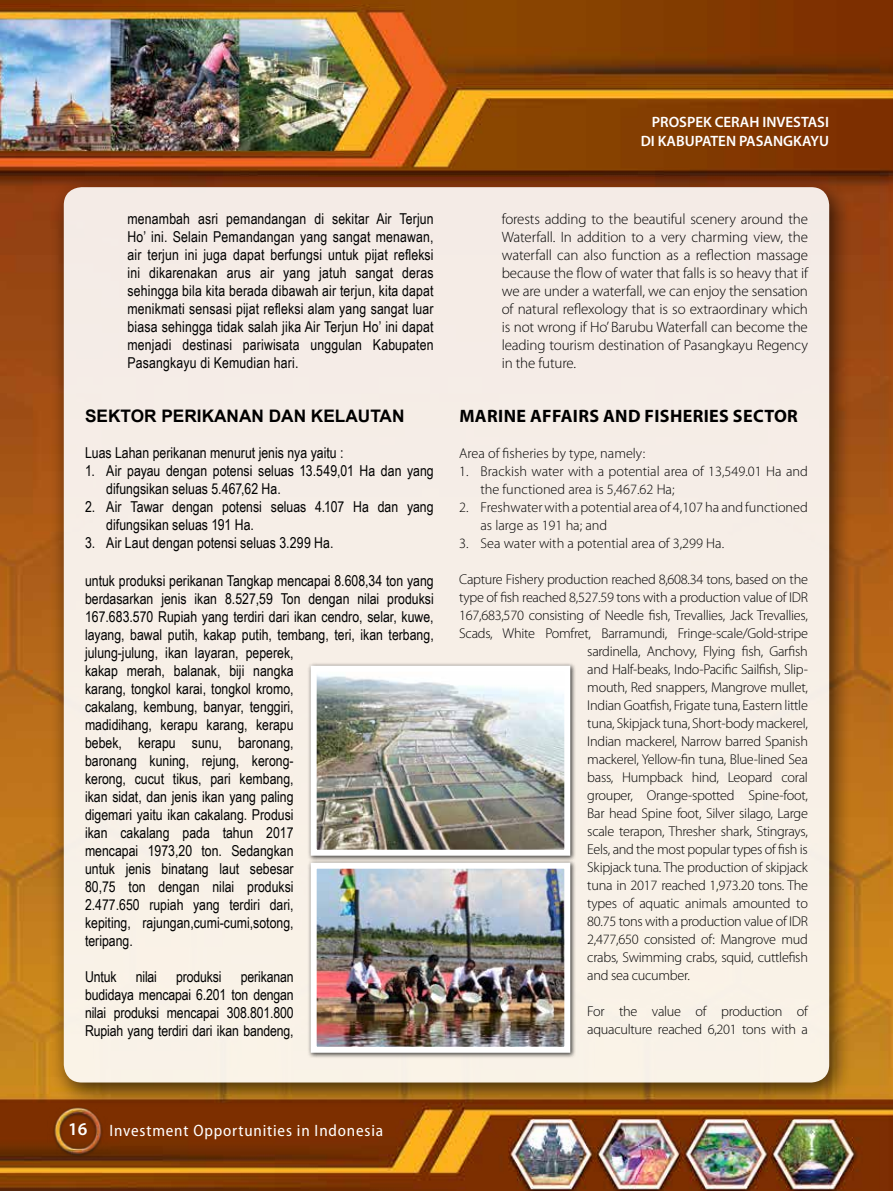
<style>
.page{position:relative;width:893px;height:1191px;background:#fff}
.page>*{position:absolute;margin:0;border:0;box-sizing:border-box;transform-origin:0 0}
.t1{font:700 18px "Myriad Pro";letter-spacing:.02em;color:#000}
.t2{font:700 17.25px "Arial";color:#000}
.t3{font:semi-condensed 16.5px "Myriad Pro";letter-spacing:.05em;color:#fff}
.t4{font:15px/18px "Arial Narrow";color:#000}
.t5{font:300 15px/18px "Myriad Pro";letter-spacing:-.01em;color:#000;text-align:justify}
.t6{font:600 15px/19.5px "Myriad Pro";color:#fff;text-align:right}
.t7{font:300 14.25px/18px "Myriad Pro";letter-spacing:-.02em;color:#000}
.t8{font:300 14.25px/18px "Myriad Pro";color:#000}
.s1{font-weight:600;font-stretch:normal;font-size:18px}
</style>
<div class="page">
<img style="left:0;top:0;width:893px;height:1191px">
<div style="left:50px;top:175px;width:803px;height:933px;background:#000;opacity:.75"></div>
<div style="left:64px;top:187px;width:765px;height:895px;background:#f6eee7;border-radius:18px"></div>
<img style="left:47px;top:1099px;width:62px;height:63px">
<div style="left:307px;top:662px;width:269px;height:199px;background:#000;opacity:.75"></div>
<img style="left:318px;top:672px;width:245px;height:176px">
<div style="left:311px;top:665px;width:259px;height:190px;border:6px solid #fff"></div>
<div style="left:307px;top:859px;width:269px;height:199px;background:#000;opacity:.75"></div>
<img style="left:318px;top:869px;width:245px;height:176px">
<div style="left:311px;top:862px;width:259px;height:190px;border:6px solid #fff"></div>
<p class="t6" style="left:641px;top:112px;width:190px">PROSPEK CERAH INVESTASI<br>DI KABUPATEN PASANGKAYU</p>
<p class="t4" style="left:128px;top:209px;width:308px;text-align:justify">menambah asri pemandangan di sekitar Air Terjun Ho’ ini. Selain Pemandangan yang sangat menawan, air terjun ini juga dapat berfungsi untuk pijat refleksi ini dikarenakan arus air yang jatuh sangat deras sehingga bila kita berada dibawah air terjun, kita dapat menikmati sensasi pijat refleksi alam yang sangat luar biasa sehingga tidak salah jika Air Terjun Ho’ ini dapat menjadi destinasi pariwisata unggulan Kabupaten Pasangkayu di Kemudian hari.</p>
<p class="t2" style="left:85px;top:404px;width:321px">SEKTOR PERIKANAN DAN KELAUTAN</p>
<p class="t4" style="left:85px;top:443px;width:260px">Luas Lahan perikanan menurut jenis nya yaitu :</p>
<p class="t4" style="left:106px;top:461px;width:329px;text-indent:-21px">1. Air payau dengan potensi seluas 13.549,01 Ha dan yang difungsikan seluas 5.467,62 Ha.</p>
<p class="t4" style="left:106px;top:497px;width:329px;text-indent:-21px">2. Air Tawar dengan potensi seluas 4.107 Ha dan yang difungsikan seluas 191 Ha.</p>
<p class="t4" style="left:85px;top:533px;width:250px">3. Air Laut dengan potensi seluas 3.299 Ha.</p>
<p class="t4" style="left:85px;top:571px;width:350px">untuk produksi perikanan Tangkap mencapai 8.608,34 ton yang berdasarkan jenis ikan 8.527,59 Ton dengan nilai produksi 167.683.570 Rupiah yang terdiri dari ikan cendro, selar, kuwe, layang, bawal putih, kakap putih, tembang, teri, ikan terbang, julung-julung, ikan layaran, peperek,<br>kakap merah, balanak, biji nangka<br>karang, tongkol karai, tongkol kromo,<br>cakalang, kembung, banyar, tenggiri,<br>madidihang, kerapu karang, kerapu<br>bebek, kerapu sunu, baronang,<br>baronang kuning, rejung, kerong-<br>kerong, cucut tikus, pari kembang,<br>ikan sidat, dan jenis ikan yang paling<br>digemari yaitu ikan cakalang. Produsi<br>ikan cakalang pada tahun 2017<br>mencapai 1973,20 ton. Sedangkan<br>untuk jenis binatang laut sebesar<br>80,75 ton dengan nilai produksi<br>2.477.650 rupiah yang terdiri dari,<br>kepiting, rajungan,cumi-cumi,sotong,<br>teripang.</p>
<p class="t4" style="left:85px;top:967px;width:33px">Untuk</p>
<p class="t4" style="left:136px;top:967px;width:23px">nilai</p>
<p class="t4" style="left:176px;top:967px;width:47px">produksi</p>
<p class="t4" style="left:85px;top:967px;width:210px;text-align:justify;text-indent:156px">perikanan budidaya mencapai 6.201 ton dengan nilai produksi mencapai 308.801.800<br>Rupiah yang terdiri dari ikan bandeng,</p>
<p class="t5" style="left:502px;top:210px;width:308px">forests adding to the beautiful scenery around the Waterfall. In addition to a very charming view, the waterfall can also function as a reflection massage because the flow of water that falls is so heavy that if we are under a waterfall, we can enjoy the sensation of natural reflexology that is so extraordinary which is not wrong if Ho’ Barubu Waterfall can become the leading tourism destination of Pasangkayu Regency in the future.</p>
<p class="t1" style="left:459px;top:404px;width:340px">MARINE AFFAIRS AND FISHERIES SECTOR</p>
<p class="t8" style="left:459px;top:444px;width:187px">Area of fisheries by type, namely:</p>
<p class="t8" style="left:480px;top:462px;width:329px;text-indent:-21px">1. Brackish water with a potential area of 13,549.01 Ha and the functioned area is 5,467.62 Ha;</p>
<p class="t8" style="left:480px;top:498px;width:329px;text-indent:-21px">2. Freshwater with a potential area of 4,107 ha and functioned as large as 191 ha; and</p>
<p class="t8" style="left:459px;top:534px;width:266px">3. Sea water with a potential area of 3,299 Ha.</p>
<p class="t7" style="left:459px;top:570px;width:350px">Capture Fishery production reached 8,608.34 tons, based on the</p>
<p class="t7" style="left:459px;top:588px;width:350px">type of fish reached 8,527.59 tons with a production value of IDR</p>
<p class="t7" style="left:459px;top:606px;width:350px">167,683,570 consisting of Needle fish, Trevallies, Jack Trevallies,</p>
<p class="t7" style="left:459px;top:624px;width:350px">Scads, White Pomfret, Barramundi, Fringe-scale/Gold-stripe</p>
<p class="t7" style="left:587px;top:642px;width:222px">sardinella, Anchovy, Flying fish, Garfish</p>
<p class="t7" style="left:587px;top:660px;width:222px">and Half-beaks, Indo-Pacific Sailfish, Slip-</p>
<p class="t7" style="left:587px;top:678px;width:222px">mouth, Red snappers, Mangrove mullet,</p>
<p class="t7" style="left:587px;top:696px;width:222px">Indian Goatfish, Frigate tuna, Eastern little</p>
<p class="t7" style="left:587px;top:714px;width:222px">tuna, Skipjack tuna, Short-body mackerel,</p>
<p class="t7" style="left:587px;top:732px;width:222px">Indian mackerel, Narrow barred Spanish</p>
<p class="t7" style="left:587px;top:750px;width:222px">mackerel, Yellow-fin tuna, Blue-lined Sea</p>
<p class="t7" style="left:587px;top:768px;width:222px">bass, Humpback hind, Leopard coral</p>
<p class="t7" style="left:587px;top:786px;width:222px">grouper, Orange-spotted Spine-foot,</p>
<p class="t7" style="left:587px;top:804px;width:222px">Bar head Spine foot, Silver silago, Large</p>
<p class="t7" style="left:587px;top:822px;width:222px">scale terapon, Thresher shark, Stingrays,</p>
<p class="t7" style="left:587px;top:840px;width:222px">Eels, and the most popular types of fish is</p>
<p class="t7" style="left:587px;top:858px;width:222px">Skipjack tuna. The production of skipjack</p>
<p class="t7" style="left:587px;top:876px;width:222px">tuna in 2017 reached 1,973.20 tons. The</p>
<p class="t7" style="left:587px;top:894px;width:222px">types of aquatic animals amounted to</p>
<p class="t7" style="left:587px;top:912px;width:222px">80.75 tons with a production value of IDR</p>
<p class="t7" style="left:587px;top:930px;width:222px">2,477,650 consisted of: Mangrove mud</p>
<p class="t7" style="left:587px;top:948px;width:222px">crabs, Swimming crabs, squid, cuttlefish</p>
<p class="t7" style="left:587px;top:966px;width:104px">and sea cucumber.</p>
<p class="t7" style="left:587px;top:1002px;width:222px">For the value of production of aquaculture reached 6,201 tons with a</p>
<p class="t3" style="left:68px;top:1120px;width:317px"><span class="s1">16</span> Investment Opportunities in Indonesia</p>
</div>
